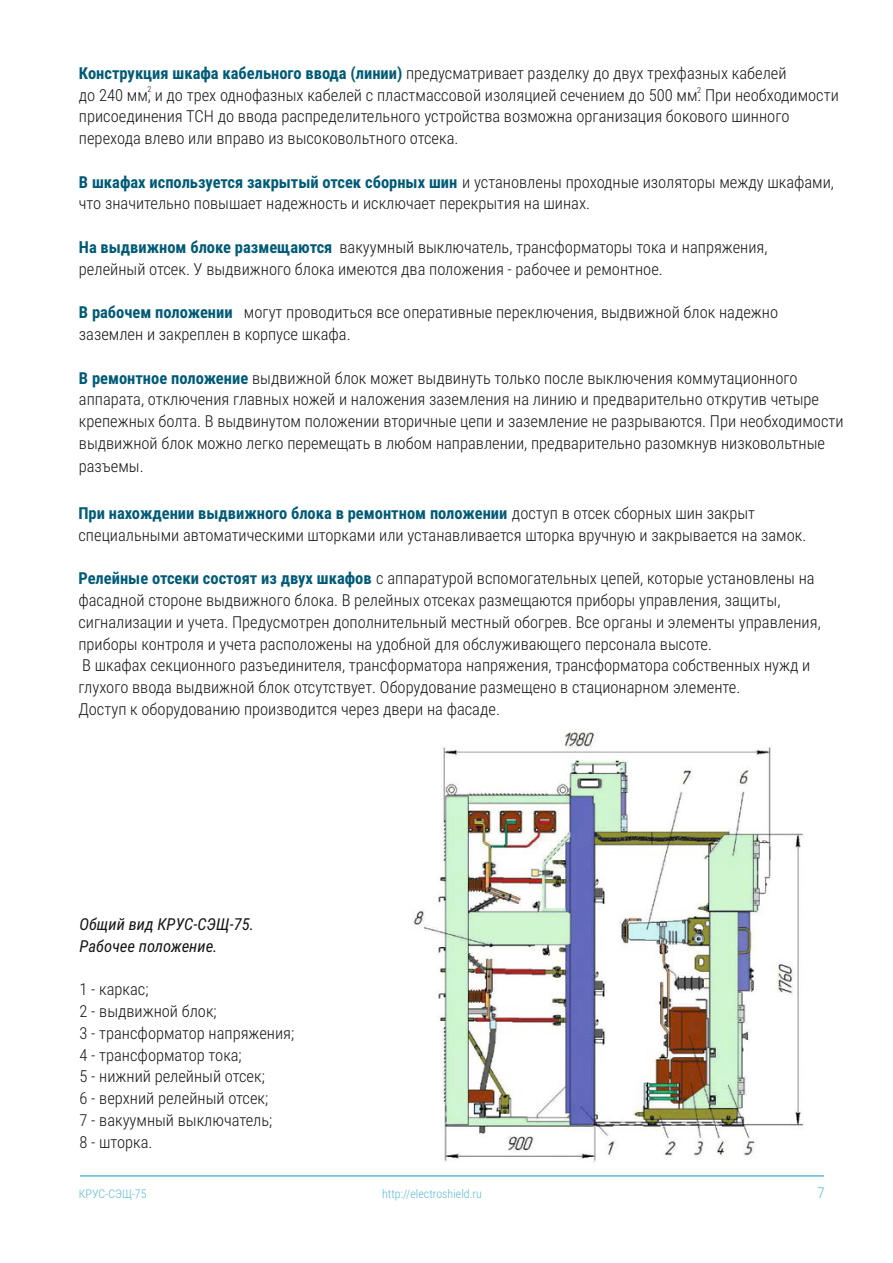
<style>
.page{position:relative;width:893px;height:1263px;background:#fff}
.page>*{position:absolute;margin:0;border:0;box-sizing:border-box;transform-origin:0 0}
.t1{font:300 16.5px/21.8px "Roboto Condensed";color:#151616}
.t2{font:italic 16.5px/21.8px "Roboto Condensed";color:#151616}
.t3{font:300 15px "Roboto Condensed";color:#5abad7}
.t4{font:300 12px "Roboto Condensed";color:#5abad7}
.t5{font:300 8.25px "Roboto Condensed";color:#151616}
.s1{font-weight:700;color:#005a76}
</style>
<div class="page">
<hr style="left:80px;top:1175px;width:744px;height:2px;background:#5abad7">
<img style="left:413px;top:732px;width:391px;height:430px">
<p class="t1" style="left:79px;top:64px;width:709px"><span class="s1">Конструкция шкафа кабельного ввода (линии)</span> предусматривает разделку до двух трехфазных кабелей</p>
<p class="t5" style="left:147px;top:86px;width:6px">2</p>
<p class="t5" style="left:697px;top:86px;width:6px">2</p>
<p class="t1" style="left:79px;top:86px;width:761px">до 240 мм, и до трех однофазных кабелей с пластмассовой изоляцией сечением до 500 мм. При необходимости присоединения ТСН до ввода распределительного устройства возможна организация бокового шинного перехода влево или вправо из высоковольтного отсека.</p>
<p class="t1" style="left:79px;top:173px;width:757px"><span class="s1">В шкафах используется закрытый отсек сборных шин</span> и установлены проходные изоляторы между шкафами, что значительно повышает надежность и исключает перекрытия на шинах.</p>
<p class="t1" style="left:79px;top:238px;width:690px"><span class="s1">На выдвижном блоке размещаются</span> вакуумный выключатель, трансформаторы тока и напряжения, релейный отсек. У выдвижного блока имеются два положения - рабочее и ремонтное.</p>
<p class="t1" style="left:79px;top:303px;width:701px"><span class="s1">В рабочем положении</span> могут проводиться все оперативные переключения, выдвижной блок надежно заземлен и закреплен в корпусе шкафа.</p>
<p class="t1" style="left:79px;top:369px;width:766px"><span class="s1">В ремонтное положение</span> выдвижной блок может выдвинуть только после выключения коммутационного аппарата, отключения главных ножей и наложения заземления на линию и предварительно открутив четыре крепежных болта. В выдвинутом положении вторичные цепи и заземление не разрываются. При необходимости выдвижной блок можно легко перемещать в любом направлении, предварительно разомкнув низковольтные</p>
<p class="t1" style="left:79px;top:456px;width:66px">разъемы.</p>
<p class="t1" style="left:78px;top:504px;width:729px"><span class="s1">При нахождении выдвижного блока в ремонтном положении</span> доступ в отсек сборных шин закрыт специальными автоматическими шторками или устанавливается шторка вручную и закрывается на замок.</p>
<p class="t1" style="left:78px;top:569px;width:744px"><span class="s1">Релейные отсеки состоят из двух шкафов</span> с аппаратурой вспомогательных цепей, которые установлены на фасадной стороне выдвижного блока. В релейных отсеках размещаются приборы управления, защиты, сигнализации и учета. Предусмотрен дополнительный местный обогрев. Все органы и элементы управления, приборы контроля и учета расположены на удобной для обслуживающего персонала высоте.<br>В шкафах секционного разъединителя, трансформатора напряжения, трансформатора собственных нужд и глухого ввода выдвижной блок отсутствует. Оборудование размещено в стационарном элементе.<br>Доступ к оборудованию производится через двери на фасаде.</p>
<p class="t2" style="left:80px;top:915px;width:176px">Общий вид КРУС-СЭЩ-75.<br>Рабочее положение.</p>
<p class="t1" style="left:80px;top:980px;width:216px">1 - каркас;<br>2 - выдвижной блок;<br>3 - трансформатор напряжения;<br>4 - трансформатор тока;<br>5 - нижний релейный отсек;<br>6 - верхний релейный отсек;<br>7 - вакуумный выключатель;<br>8 - шторка.</p>
<p class="t4" style="left:79px;top:1189px;width:69px">КРУС-СЭЩ-75</p>
<p class="t4" style="left:382px;top:1189px;width:101px">http://electroshield.ru</p>
<p class="t3" style="left:817px;top:1187px;width:9px">7</p>
</div>
